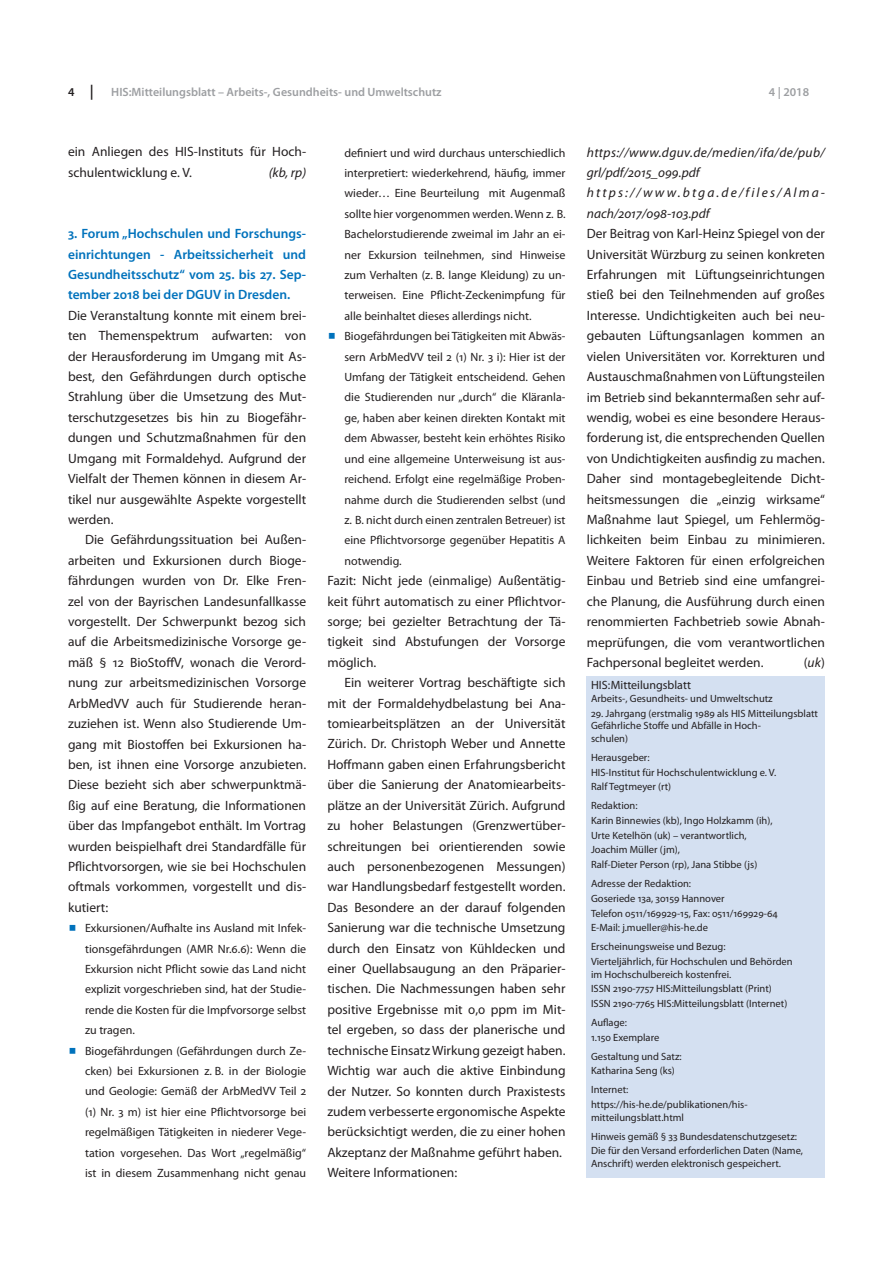
<style>
.page{position:relative;width:893px;height:1263px;background:#fff}
.page>*{position:absolute;margin:0;border:0;box-sizing:border-box;transform-origin:0 0}
.t1{font:13.5px/20.4px "Myriad Pro";color:#231f20;text-align:justify}
.t2{font:600 13.5px/20.4px "Myriad Pro";color:#0072bc;text-align:justify}
.t3{font:italic 13.5px/20.4px "Myriad Pro";letter-spacing:.025em;color:#231f20}
.t4{font:12px/20.4px "Myriad Pro";color:#231f20}
.t5{font:600 12px "Myriad Pro";color:#9d9fa2}
.t6{font:600 12px "Myriad Pro";color:#231f20}
.t7{font:10.5px/14.7px "Myriad Pro";color:#231f20}
.s1{font-size:15px}
.s2{font-style:italic}
</style>
<div class="page">
<div style="left:587px;top:676px;width:238px;height:502px;background:#d4e0f1"></div>
<p class="t6" style="left:68px;top:85px;width:27px">4 <span class="s1">|</span></p>
<p class="t5" style="left:111px;top:85px;width:332px">HIS:Mitteilungsblatt – Arbeits-, Gesundheits- und Umweltschutz</p>
<p class="t5" style="left:769px;top:85px;width:42px">4 | 2018</p>
<p class="t1" style="left:68px;top:142px;width:240px">ein Anliegen des HIS-Instituts für Hoch&shy;schulentwicklung e. V.</p>
<p class="t3" style="left:269px;top:162px;width:39px">(kb, rp)</p>
<p class="t2" style="left:68px;top:223px;width:240px">3. Forum „Hochschulen und Forschungs&shy;einrichtungen - Arbeitssicherheit und Gesundheitsschutz“ vom 25. bis 27. Sep&shy;tember 2018 bei der DGUV in Dresden.</p>
<p class="t1" style="left:68px;top:305px;width:240px">Die Veranstaltung konnte mit einem brei&shy;ten Themenspektrum aufwarten: von der Herausforderung im Umgang mit As&shy;best, den Gefährdungen durch optische Strahlung über die Umsetzung des Mut&shy;terschutzgesetzes bis hin zu Biogefähr&shy;dungen und Schutzmaßnahmen für den Umgang mit Formaldehyd. Aufgrund der Vielfalt der Themen können in diesem Ar&shy;tikel nur ausgewählte Aspekte vorgestellt werden.</p>
<p class="t1" style="left:68px;top:529px;width:240px;text-indent:17px">Die Gefährdungssituation bei Außen&shy;arbeiten und Exkursionen durch Bioge&shy;fährdungen wurden von Dr. Elke Fren&shy;zel von der Bayrischen Landesunfallkasse vorgestellt. Der Schwerpunkt bezog sich auf die Arbeitsmedizinische Vorsorge ge&shy;mäß § 12 BioStoffV, wonach die Verord&shy;nung zur arbeitsmedizinischen Vorsorge ArbMedVV auch für Studierende heran&shy;zuziehen ist. Wenn also Studierende Um&shy;gang mit Biostoffen bei Exkursionen ha&shy;ben, ist ihnen eine Vorsorge anzubieten.<br>Diese bezieht sich aber schwerpunktmä&shy;ßig auf eine Beratung, die Informationen über das Impfangebot enthält. Im Vortrag wurden beispielhaft drei Standardfälle für Pflichtvorsorgen, wie sie bei Hochschulen oftmals vorkommen, vorgestellt und dis&shy;kutiert:</p>
<p class="t4" style="left:85px;top:918px;width:223px">Exkursionen/Aufhalte ins Ausland mit Infek&shy;tionsgefährdungen (AMR Nr.6.6): Wenn die Exkursion nicht Pflicht sowie das Land nicht explizit vorgeschrieben sind, hat der Studie&shy;rende die Kosten für die Impfvorsorge selbst zu tragen.<br>Biogefährdungen (Gefährdungen durch Ze&shy;cken) bei Exkursionen z. B. in der Biologie und Geologie: Gemäß der ArbMedVV Teil 2 (1) Nr. 3 m) ist hier eine Pflichtvorsorge bei regelmäßigen Tätigkeiten in niederer Vege&shy;tation vorgesehen. Das Wort „regelmäßig“ ist in diesem Zusammenhang nicht genau</p>
<p class="t4" style="left:344px;top:142px;width:223px">definiert und wird durchaus unterschiedlich interpretiert: wiederkehrend, häufig, immer wieder… Eine Beurteilung mit Augenmaß sollte hier vorgenommen werden. Wenn z. B.<br>Bachelorstudierende zweimal im Jahr an ei&shy;ner Exkursion teilnehmen, sind Hinweise zum Verhalten (z. B. lange Kleidung) zu un&shy;terweisen. Eine Pflicht-Zeckenimpfung für alle beinhaltet dieses allerdings nicht.<br>Biogefährdungen bei Tätigkeiten mit Abwäs&shy;sern ArbMedVV teil 2 (1) Nr. 3 i): Hier ist der Umfang der Tätigkeit entscheidend. Gehen die Studierenden nur „durch“ die Kläranla&shy;ge, haben aber keinen direkten Kontakt mit dem Abwasser, besteht kein erhöhtes Risiko und eine allgemeine Unterweisung ist aus&shy;reichend. Erfolgt eine regelmäßige Proben&shy;nahme durch die Studierenden selbst (und z. B. nicht durch einen zentralen Betreuer) ist eine Pflichtvorsorge gegenüber Hepatitis A notwendig.</p>
<p class="t1" style="left:327px;top:570px;width:240px">Fazit: Nicht jede (einmalige) Außentätig&shy;keit führt automatisch zu einer Pflichtvor&shy;sorge; bei gezielter Betrachtung der Tä&shy;tigkeit sind Abstufungen der Vorsorge möglich.</p>
<p class="t1" style="left:327px;top:672px;width:240px;text-align:left;text-indent:17px">Ein weiterer Vortrag beschäftigte sich mit der Formaldehydbelastung bei Ana&shy;tomiearbeitsplätzen an der Universität Zürich. Dr. Christoph Weber und Annette Hoffmann gaben einen Erfahrungsbericht über die Sanierung der Anatomiearbeits&shy;plätze an der Universität Zürich. Aufgrund zu hoher Belastungen (Grenzwertüber&shy;schreitungen bei orientierenden sowie auch personenbezogenen Messungen) war Handlungsbedarf festgestellt worden.<br>Das Besondere an der darauf folgenden Sanierung war die technische Umsetzung durch den Einsatz von Kühldecken und einer Quellabsaugung an den Präparier&shy;tischen. Die Nachmessungen haben sehr positive Ergebnisse mit 0,0 ppm im Mit&shy;tel ergeben, so dass der planerische und technische Einsatz Wirkung gezeigt haben.<br>Wichtig war auch die aktive Einbindung der Nutzer. So konnten durch Praxistests zudem verbesserte ergonomische Aspekte berücksichtigt werden, die zu einer hohen Akzeptanz der Maßnahme geführt haben.<br>Weitere Informationen:</p>
<p class="t3" style="left:587px;top:142px;width:240px">https://www.dguv.de/medien/ifa/de/pub/ grl/pdf/2015_099.pdf https://www.btga.de/files/Alma&shy;nach/2017/098-103.pdf</p>
<p class="t1" style="left:587px;top:223px;width:240px">Der Beitrag von Karl-Heinz Spiegel von der Universität Würzburg zu seinen konkreten Erfahrungen mit Lüftungseinrichtungen stieß bei den Teilnehmenden auf großes Interesse. Undichtigkeiten auch bei neu&shy;gebauten Lüftungsanlagen kommen an vielen Universitäten vor. Korrekturen und Austauschmaßnahmen von Lüftungsteilen im Betrieb sind bekanntermaßen sehr auf&shy;wendig, wobei es eine besondere Heraus&shy;forderung ist, die entsprechenden Quellen von Undichtigkeiten ausfindig zu machen.<br>Daher sind montagebegleitende Dicht&shy;heitsmessungen die „einzig wirksame“ Maßnahme laut Spiegel, um Fehlermög&shy;lichkeiten beim Einbau zu minimieren.<br>Weitere Faktoren für einen erfolgreichen Einbau und Betrieb sind eine umfangrei&shy;che Planung, die Ausführung durch einen renommierten Fachbetrieb sowie Abnah&shy;meprüfungen, die vom verantwortlichen Fachpersonal begleitet werden.</p>
<p class="t1" style="left:804px;top:652px;width:23px">(<span class="s2">uk</span>)</p>
<p class="t4" style="left:591px;top:675px;width:101px">HIS:Mitteilungsblatt</p>
<p class="t7" style="left:591px;top:691px;width:183px">Arbeits-, Gesundheits- und Umweltschutz</p>
<p class="t7" style="left:591px;top:707px;width:228px;line-height:12.6px">29. Jahrgang (erstmalig 1989 als HIS Mitteilungsblatt<br>Gefährliche Stoffe und Abfälle in Hoch-<br>schulen)</p>
<p class="t7" style="left:591px;top:750px;width:187px">Herausgeber:<br>HIS-Institut für Hochschulentwicklung e. V.<br>Ralf Tegtmeyer (rt)</p>
<p class="t7" style="left:591px;top:798px;width:183px">Redaktion:<br>Karin Binnewies (kb), Ingo Holzkamm (ih),<br>Urte Ketelhön (uk) – verantwortlich,<br>Joachim Müller (jm),<br>Ralf-Dieter Person (rp), Jana Stibbe (js)</p>
<p class="t7" style="left:591px;top:876px;width:188px">Adresse der Redaktion:<br>Goseriede 13a, 30159 Hannover<br>Telefon 0511/169929-15, Fax: 0511/169929-64<br>E-Mail: j.mueller@his-he.de</p>
<p class="t7" style="left:591px;top:939px;width:203px">Erscheinungsweise und Bezug:<br>Vierteljährlich, für Hochschulen und Behörden</p>
<p class="t7" style="left:591px;top:966px;width:198px">im Hochschulbereich kostenfrei.<br>ISSN 2190-7757 HIS:Mitteilungsblatt (Print)<br>ISSN 2190-7765 HIS:Mitteilungsblatt (Internet)</p>
<p class="t7" style="left:591px;top:1015px;width:70px">Auflage:<br>1.150 Exemplare</p>
<p class="t7" style="left:591px;top:1049px;width:92px">Gestaltung und Satz:<br>Katharina Seng (ks)</p>
<p class="t7" style="left:591px;top:1082px;width:158px">Internet: https://his-he.de/publikationen/his-</p>
<p class="t7" style="left:591px;top:1107px;width:207px;line-height:18.9px">mitteilungsblatt.html<br>Hinweis gemäß § 33 Bundesdatenschutzgesetz:</p>
<p class="t7" style="left:591px;top:1144px;width:213px;line-height:12.6px">Die für den Versand erforderlichen Daten (Name,<br>Anschrift) werden elektronisch gespeichert.</p>
</div>
